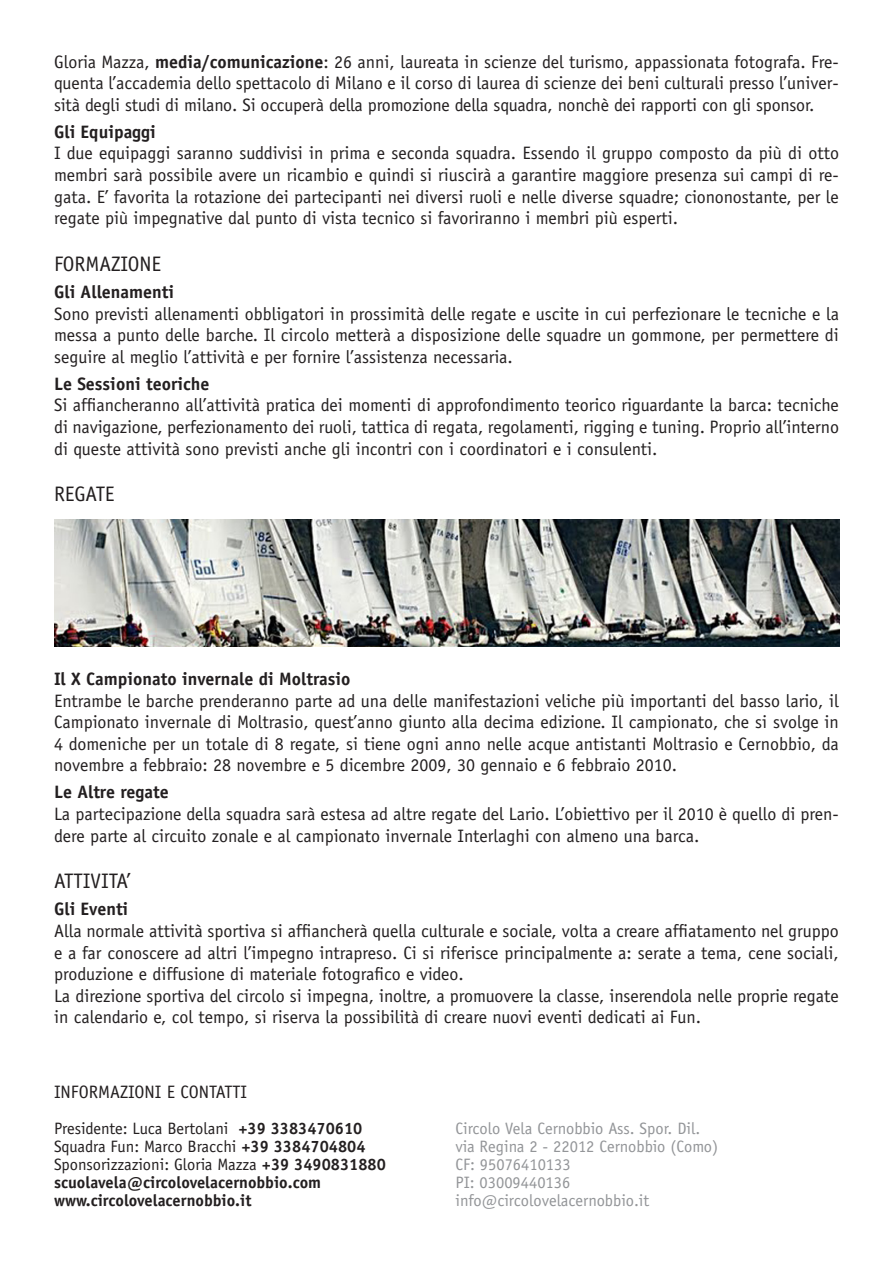
<style>
.page{position:relative;width:893px;height:1263px;background:#fff}
.page>*{position:absolute;margin:0;border:0;box-sizing:border-box;transform-origin:0 0}
.t1{font:21px "Officina Sans";color:#231f20}
.t2{font:18px/21.6px "Officina Sans";color:#231f20;text-align:justify}
.t3{font:700 18px "Officina Sans";color:#231f20}
.t4{font:16.5px "Officina Sans";color:#939598}
.t5{font:16.5px "Officina Sans";color:#231f20}
.t6{font:700 16.5px "Officina Sans";color:#231f20}
.s1{font-weight:700}
</style>
<div class="page">
<img style="left:54px;top:519px;width:786px;height:127px">
<p class="t2" style="left:54px;top:51px;width:786px">Gloria Mazza, <span class="s1">media/comunicazione</span>: 26 anni, laureata in scienze del turismo, appassionata fotografa. Fre&shy;quenta l’accademia dello spettacolo di Milano e il corso di laurea di scienze dei beni culturali presso l’univer&shy;sità degli studi di milano. Si occuperà della promozione della squadra, nonchè dei rapporti con gli sponsor.</p>
<p class="t3" style="left:54px;top:120px;width:103px">Gli Equipaggi</p>
<p class="t2" style="left:54px;top:142px;width:786px">I due equipaggi saranno suddivisi in prima e seconda squadra. Essendo il gruppo composto da più di otto membri sarà possibile avere un ricambio e quindi si riuscirà a garantire maggiore presenza sui campi di re&shy;gata. E’ favorita la rotazione dei partecipanti nei diversi ruoli e nelle diverse squadre; ciononostante, per le regate più impegnative dal punto di vista tecnico si favoriranno i membri più esperti.</p>
<p class="t1" style="left:54px;top:252px;width:109px">FORMAZIONE</p>
<p class="t3" style="left:54px;top:281px;width:122px">Gli Allenamenti</p>
<p class="t2" style="left:54px;top:303px;width:786px">Sono previsti allenamenti obbligatori in prossimità delle regate e uscite in cui perfezionare le tecniche e la messa a punto delle barche. Il circolo metterà a disposizione delle squadre un gommone, per permettere di seguire al meglio l’attività e per fornire l’assistenza necessaria.</p>
<p class="t3" style="left:54px;top:372px;width:157px">Le Sessioni teoriche</p>
<p class="t2" style="left:54px;top:394px;width:786px">Si affiancheranno all’attività pratica dei momenti di approfondimento teorico riguardante la barca: tecniche di navigazione, perfezionamento dei ruoli, tattica di regata, regolamenti, rigging e tuning. Proprio all’interno di queste attività sono previsti anche gli incontri con i coordinatori e i consulenti.</p>
<p class="t1" style="left:54px;top:482px;width:62px">REGATE</p>
<p class="t3" style="left:54px;top:668px;width:298px">Il X Campionato invernale di Moltrasio</p>
<p class="t2" style="left:54px;top:690px;width:786px">Entrambe le barche prenderanno parte ad una delle manifestazioni veliche più importanti del basso lario, il Campionato invernale di Moltrasio, quest’anno giunto alla decima edizione. Il campionato, che si svolge in 4 domeniche per un totale di 8 regate, si tiene ogni anno nelle acque antistanti Moltrasio e Cernobbio, da novembre a febbraio: 28 novembre e 5 dicembre 2009, 30 gennaio e 6 febbraio 2010.</p>
<p class="t3" style="left:54px;top:781px;width:116px">Le Altre regate</p>
<p class="t2" style="left:54px;top:803px;width:786px">La partecipazione della squadra sarà estesa ad altre regate del Lario. L’obiettivo per il 2010 è quello di pren&shy;dere parte al circuito zonale e al campionato invernale Interlaghi con almeno una barca.</p>
<p class="t1" style="left:54px;top:869px;width:78px">ATTIVITA’</p>
<p class="t3" style="left:54px;top:898px;width:76px">Gli Eventi</p>
<p class="t2" style="left:54px;top:920px;width:786px">Alla normale attività sportiva si affiancherà quella culturale e sociale, volta a creare affiatamento nel gruppo e a far conoscere ad altri l’impegno intrapreso. Ci si riferisce principalmente a: serate a tema, cene sociali, produzione e diffusione di materiale fotografico e video.</p>
<p class="t2" style="left:54px;top:985px;width:786px">La direzione sportiva del circolo si impegna, inoltre, a promuovere la classe, inserendola nelle proprie regate in calendario e, col tempo, si riserva la possibilità di creare nuovi eventi dedicati ai Fun.</p>
<p class="t2" style="left:54px;top:1081px;width:195px">INFORMAZIONI E CONTATTI</p>
<p class="t5" style="left:54px;top:1119px;width:310px">Presidente: Luca Bertolani <span class="s1">+39 3383470610</span></p>
<p class="t5" style="left:54px;top:1137px;width:313px">Squadra Fun: Marco Bracchi <span class="s1">+39 3384704804</span></p>
<p class="t5" style="left:54px;top:1155px;width:333px">Sponsorizzazioni: Gloria Mazza <span class="s1">+39 3490831880</span></p>
<p class="t6" style="left:54px;top:1172px;width:269px">scuolavela@circolovelacernobbio.com</p>
<p class="t6" style="left:54px;top:1190px;width:199px">www.circolovelacernobbio.it</p>
<p class="t4" style="left:455px;top:1119px;width:246px">Circolo Vela Cernobbio Ass. Spor. Dil.</p>
<p class="t4" style="left:455px;top:1137px;width:264px">via Regina 2 - 22012 Cernobbio (Como)</p>
<p class="t4" style="left:455px;top:1155px;width:117px">CF: 95076410133</p>
<p class="t4" style="left:455px;top:1173px;width:116px">PI: 03009440136</p>
<p class="t4" style="left:455px;top:1191px;width:195px">info@circolovelacernobbio.it</p>
</div>
